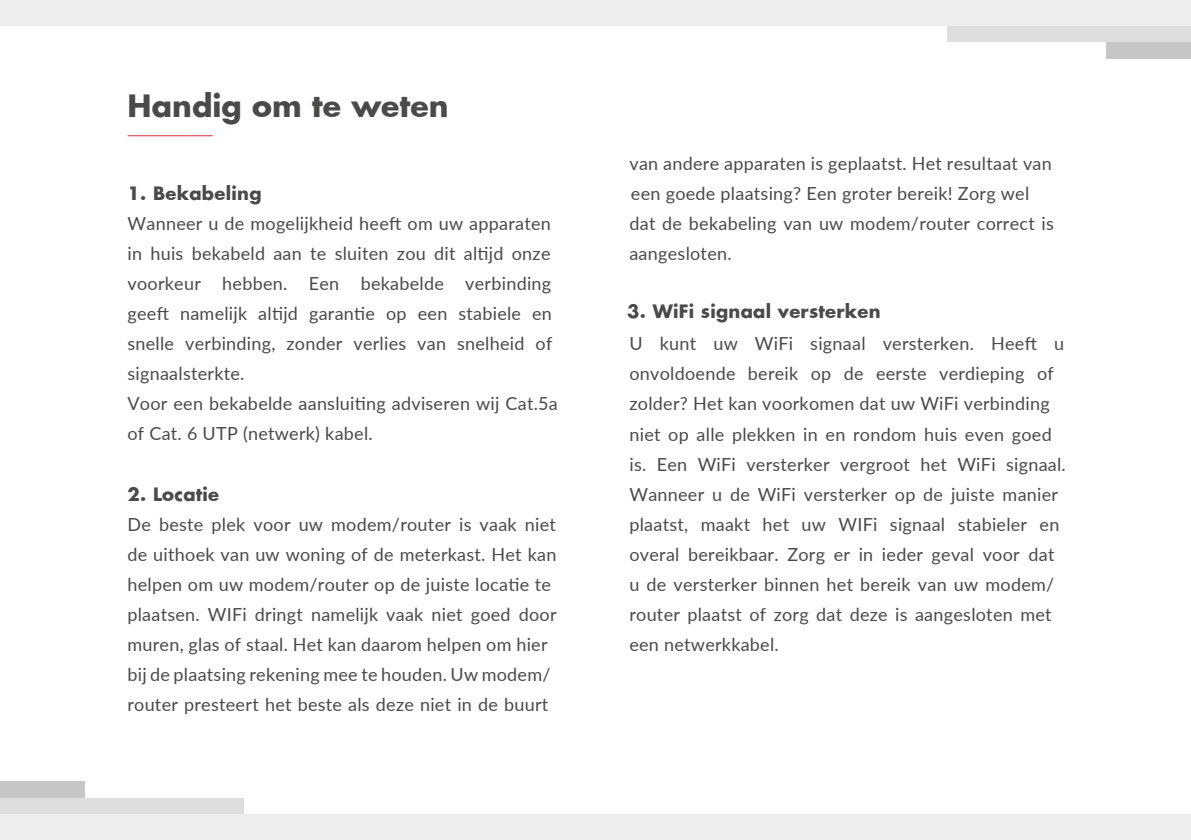
<style>
.page{position:relative;width:1191px;height:840px;background:#fff}
.page>*{position:absolute;margin:0;border:0;box-sizing:border-box;transform-origin:0 0}
.t1{font:700 30px "Futura";color:#4a4a49}
.t2{font:18px/30px "Lato";letter-spacing:.015em;color:#4a4a49}
.t3{font:700 18px "Futura";letter-spacing:.015em;color:#4a4a49}
</style>
<div class="page">
<hr style="left:128px;top:135px;width:85px;height:1px;background:#dc6263">
<div style="left:1106px;top:41px;width:85px;height:17px;background:#c6c6c6"></div>
<div style="left:947px;top:24px;width:244px;height:17px;background:#dedede"></div>
<div style="left:0;top:0;width:1191px;height:25px;background:#ededed"></div>
<div style="left:0;top:781px;width:84px;height:17px;background:#c6c6c6"></div>
<div style="left:0;top:798px;width:243px;height:17px;background:#dedede"></div>
<div style="left:0;top:814px;width:1191px;height:25px;background:#ededed"></div>
<h1 class="t1" style="left:128px;top:85px;width:322px">Handig om te weten</h1>
<p class="t3" style="left:128px;top:181px;width:135px">1. Bekabeling</p>
<p class="t2" style="left:127px;top:208px;width:432px">Wanneer u de mogelijkheid heeft om uw apparaten in huis bekabeld aan te sluiten zou dit altijd onze voorkeur hebben. Een bekabelde verbinding geeft namelijk altijd garantie op een stabiele en snelle verbinding, zonder verlies van snelheid of signaalsterkte.<br>Voor een bekabelde aansluiting adviseren wij Cat.5a of Cat. 6 UTP (netwerk) kabel.</p>
<p class="t3" style="left:127px;top:481px;width:93px">2. Locatie</p>
<p class="t2" style="left:127px;top:508px;width:430px">De beste plek voor uw modem/router is vaak niet de uithoek van uw woning of de meterkast. Het kan helpen om uw modem/router op de juiste locatie te plaatsen. WIFi dringt namelijk vaak niet goed door muren, glas of staal. Het kan daarom helpen om hier bij de plaatsing rekening mee te houden. Uw modem/ router presteert het beste als deze niet in de buurt</p>
<p class="t2" style="left:629px;top:148px;width:424px">van andere apparaten is geplaatst. Het resultaat van</p>
<p class="t2" style="left:631px;top:178px;width:400px">een goede plaatsing? Een groter bereik! Zorg wel</p>
<p class="t2" style="left:629px;top:208px;width:426px">dat de bekabeling van uw modem/router correct is aangesloten.</p>
<p class="t3" style="left:627px;top:299px;width:255px">3. WiFi signaal versterken</p>
<p class="t2" style="left:629px;top:328px;width:436px">U kunt uw WiFi signaal versterken. Heeft u onvoldoende bereik op de eerste verdieping of</p>
<p class="t2" style="left:629px;top:388px;width:422px">zolder? Het kan voorkomen dat uw WiFi verbinding</p>
<p class="t2" style="left:629px;top:418px;width:438px">niet op alle plekken in en rondom huis even goed is. Een WiFi versterker vergroot het WiFi signaal.<br>Wanneer u de WiFi versterker op de juiste manier plaatst, maakt het uw WIFi signaal stabieler en overal bereikbaar. Zorg er in ieder geval voor dat u de versterker binnen het bereik van uw modem/ router plaatst of zorg dat deze is aangesloten met een netwerkkabel.</p>
</div>
